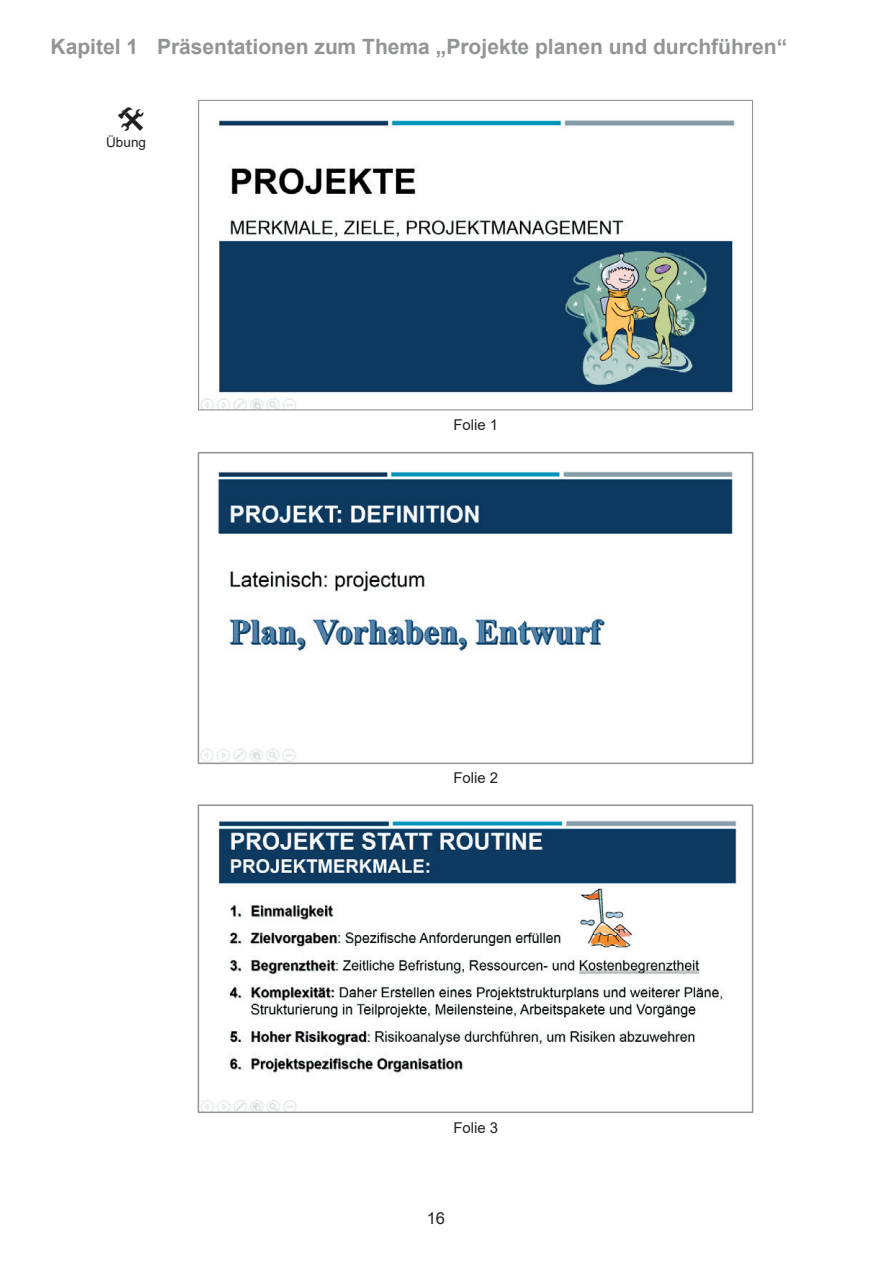
<style>
.page{position:relative;width:893px;height:1263px;background:#fff}
.page>*{position:absolute;margin:0;border:0;box-sizing:border-box;transform-origin:0 0}
.t1{font:700 21px "Arial";color:#929497}
.t2{font:16.5px "Arial";color:#231f20}
.t3{font:15px "Arial";color:#231f20}
.t4{font:13.5px "Arial";color:#231f20}
</style>
<div class="page">
<img style="left:200px;top:120px;width:535px;height:288px">
<div style="left:198px;top:100px;width:555px;height:310px;border:1px solid #929497"></div>
<img style="left:201px;top:470px;width:532px;height:291px">
<div style="left:198px;top:452px;width:555px;height:312px;border:2px solid #929497"></div>
<img style="left:201px;top:820px;width:539px;height:290px">
<div style="left:198px;top:804px;width:555px;height:309px;border:2px solid #929497"></div>
<p class="t1" style="left:51px;top:35px;width:738px">Kapitel 1 Präsentationen zum Thema „Projekte planen und durchführen“</p>
<p class="t4" style="left:106px;top:135px;width:41px">Übung</p>
<p class="t3" style="left:453px;top:416px;width:46px">Folie 1</p>
<p class="t3" style="left:453px;top:769px;width:46px">Folie 2</p>
<p class="t3" style="left:453px;top:1119px;width:46px">Folie 3</p>
<p class="t2" style="left:427px;top:1209px;width:20px">16</p>
</div>
